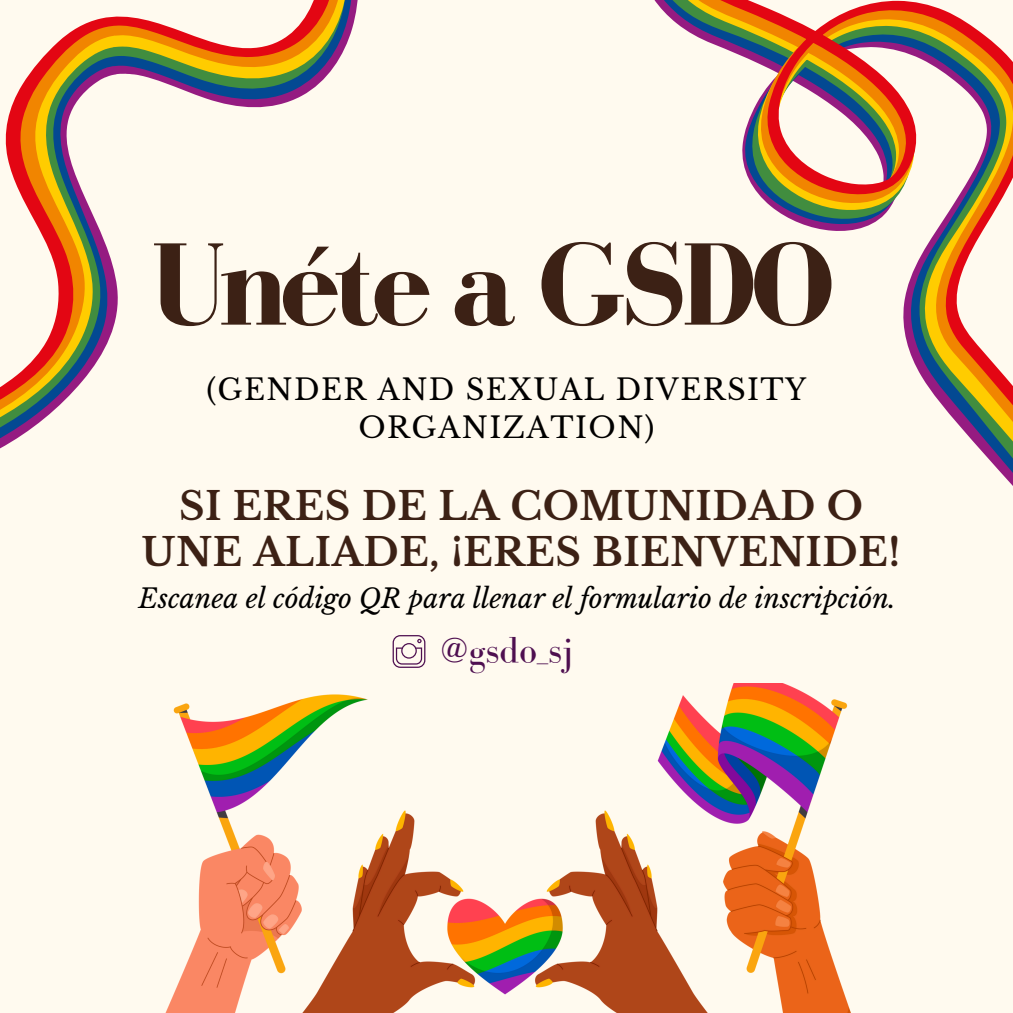
<style>
.page{position:relative;width:1013px;height:1013px;background:#fff}
.page>*{position:absolute;margin:0;border:0;box-sizing:border-box;transform-origin:0 0}
.t1{font:700 120.25px "Bodoni FLF";letter-spacing:-.05em;color:#3c2115}
.t2{font:38.75px "Bodoni FLF";color:#4e0f50}
.t3{font:700 38.5px/45.5px "Libre Baskerville";letter-spacing:.015em;color:#3c2115;text-align:center}
.t4{font:28.88px/37.5px "Libre Baskerville";letter-spacing:.05em;color:#000;text-align:center}
.t5{font:italic 26.38px "Libre Baskerville";color:#000}
</style>
<div class="page">
<div style="left:0;top:0;width:1012px;height:1012px;background:#fffaef"></div>
<svg style="left:654px;top:0;width:358px;height:459px"></svg>
<svg style="left:0;top:0;width:358px;height:415px"></svg>
<img style="left:166px;top:683px;width:685px;height:329px">
<svg style="left:392px;top:635px;width:33px;height:33px"></svg>
<h4 class="t1" style="left:150px;top:219px;width:686px">Unéte a GSDO</h4>
<h2 class="t4" style="left:206px;top:371px;width:601px">(GENDER AND SEXUAL DIVERSITY<br>ORGANIZATION)</h2>
<p class="t3" style="left:142px;top:484px;width:760px">SI ERES DE LA COMUNIDAD O<br>UNE ALIADE, ¡ERES BIENVENIDE!</p>
<h1 class="t5" style="left:138px;top:582px;width:758px">Escanea el código QR para llenar el formulario de inscripción.</h1>
<p class="t2" style="left:440px;top:629px;width:133px">@gsdo_sj</p>
</div>
